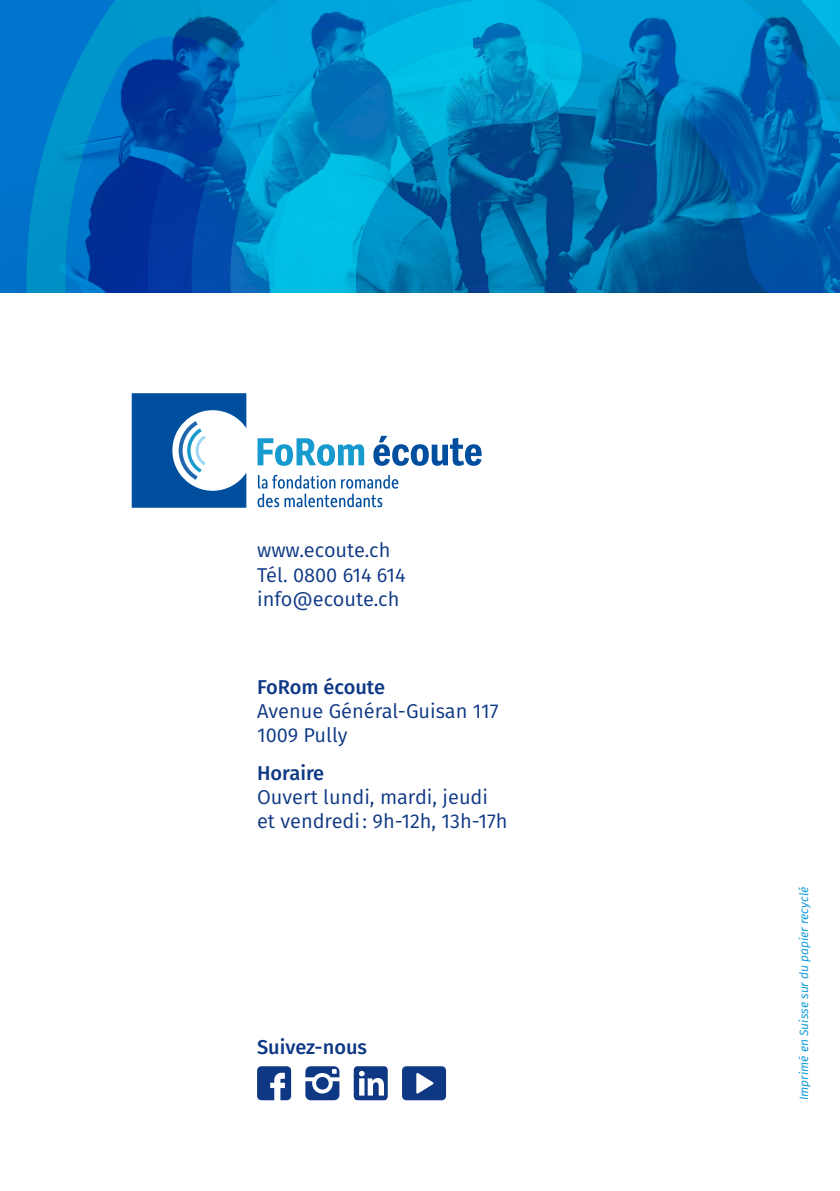
<style>
.page{position:relative;width:840px;height:1191px;background:#fff}
.page>*{position:absolute;margin:0;border:0;box-sizing:border-box;transform-origin:0 0}
.t1{font:20px/24px "Fira Sans";color:#0e3884}
.t2{font:500 20px "Fira Sans";color:#0e3884}
.t3{font:italic 12px "Fira Sans";color:#0096d6}
</style>
<div class="page">
<svg style="left:639px;top:0;width:200px;height:293px;background:#006baf"></svg>
<svg style="left:0;top:0;width:639px;height:293px;background:#007cbd"></svg>
<svg style="left:305px;top:1066px;width:34px;height:34px"></svg>
<svg style="left:257px;top:1066px;width:34px;height:34px"></svg>
<div style="left:402px;top:1066px;width:44px;height:34px;background:#0e3884;border-radius:4px"></div>
<svg style="left:416px;top:1072px;width:17px;height:22px"></svg>
<svg style="left:353px;top:1066px;width:34px;height:34px"></svg>
<svg style="left:257px;top:438px;width:107px;height:28px"></svg>
<svg style="left:373px;top:436px;width:108px;height:30px"></svg>
<svg style="left:257px;top:475px;width:141px;height:32px"></svg>
<svg style="left:132px;top:393px;width:114px;height:115px"></svg>
<p class="t1" style="left:257px;top:538px;width:150px">www.ecoute.ch<br>Tél. 0800 614 614 info@ecoute.ch</p>
<p class="t2" style="left:257px;top:670px;width:129px">FoRom écoute</p>
<p class="t1" style="left:257px;top:698px;width:243px">Avenue Général-Guisan 117<br>1009 Pully</p>
<p class="t2" style="left:257px;top:757px;width:69px">Horaire</p>
<p class="t1" style="left:257px;top:784px;width:252px">Ouvert lundi, mardi, jeudi et vendredi: 9h-12h, 13h-17h</p>
<p class="t2" style="left:257px;top:1030px;width:111px">Suivez-nous</p>
<p class="t3" style="left:794px;top:1100px;width:215px;rotate:-90deg">Imprimé en Suisse sur du papier recyclé</p>
</div>
